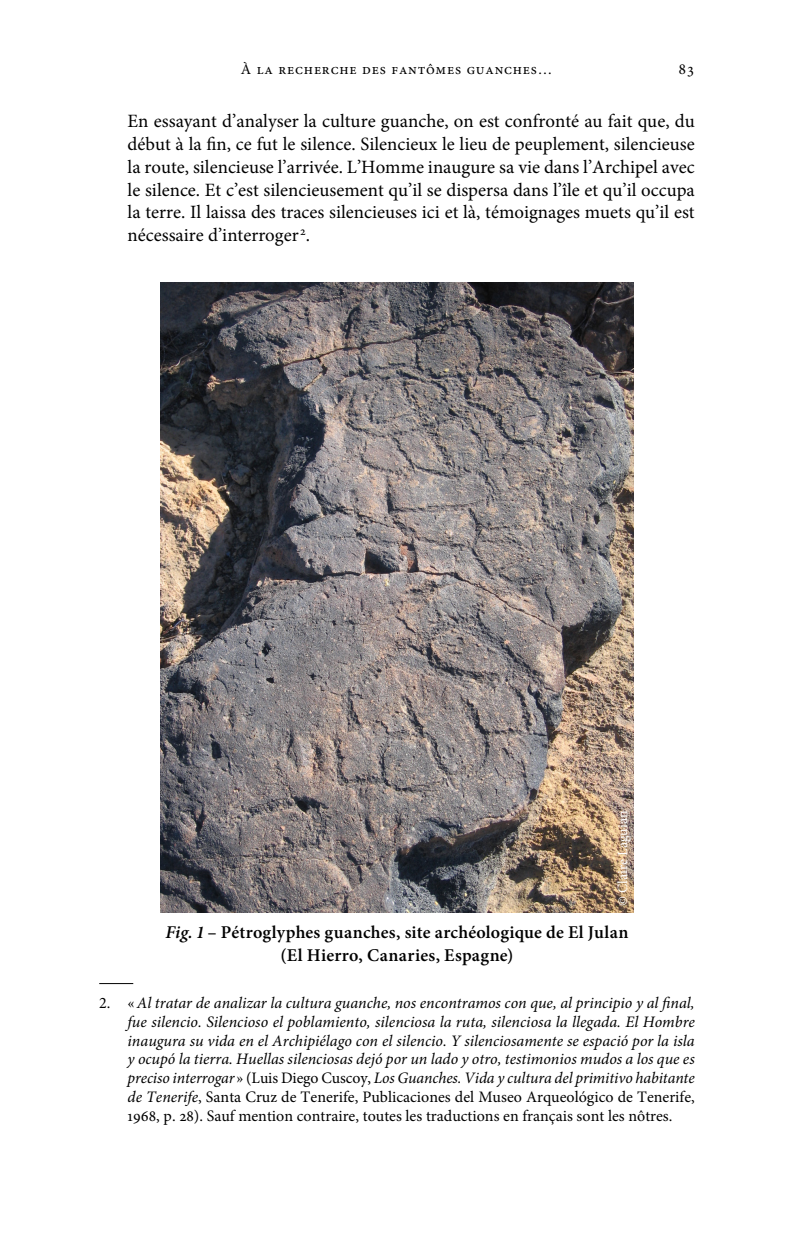
<style>
.page{position:relative;width:794px;height:1248px;background:#fff}
.page>*{position:absolute;margin:0;border:0;box-sizing:border-box;transform-origin:0 0}
.txt_Citation{font:18.8px/22.8px "Minion Pro";color:#000;text-align:justify}
.titre_figure{font:600 18px/23.6px "Minion Pro";letter-spacing:.015em;color:#000;text-align:center}
.txt_Note{font:italic 16px/18.8px "Minion Pro";letter-spacing:-.005em;color:#000;text-align:justify}
.paratxt_T_Courant{font:16px "Minion Pro";color:#000}
.paratxt_T_Courant-2{font:15px "Minion Pro";letter-spacing:.05em;color:#000}
.txt_credits{font:14px "Minion Pro";color:#fff}
.s1{font-style:italic}
.s2{font-style:normal}
</style>
<div class="page">
<hr style="left:99px;top:983px;width:34px;height:1px;background:#000">
<img style="left:161px;top:282px;width:472px;height:630px">
<p class="paratxt_T_Courant-2" style="left:241px;top:59px;width:313px">À la recherche des fantômes guanches…</p>
<p class="paratxt_T_Courant" style="left:678px;top:58px;width:18px">83</p>
<p class="txt_Citation" style="left:128px;top:110px;width:569px">En essayant d’analyser la culture guanche, on est confronté au fait que, du début à la fin, ce fut le silence. Silencieux le lieu de peuplement, silencieuse la route, silencieuse l’arrivée. L’Homme inaugure sa vie dans l’Archipel avec le silence. Et c’est silencieusement qu’il se dispersa dans l’île et qu’il occupa la terre. Il laissa des traces silencieuses ici et là, témoignages muets qu’il est nécessaire d’interroger <sup>2</sup>.</p>
<p class="txt_credits" style="left:613px;top:905px;width:97px;rotate:-90deg">© Claire Laguian</p>
<p class="titre_figure" style="left:165px;top:920px;width:464px"><span class="s1">Fig. 1</span> – Pétroglyphes guanches, site archéologique de El Julan (El Hierro, Canaries, Espagne)</p>
<p class="txt_Note" style="left:128px;top:993px;width:569px;text-indent:-28px"><span class="s2">2. «</span>Al tratar de analizar la cultura guanche, nos encontramos con que, al principio y al final, fue silencio. Silencioso el poblamiento, silenciosa la ruta, silenciosa la llegada. El Hombre inaugura su vida en el Archipiélago con el silencio. Y silenciosamente se espació por la isla y ocupó la tierra. Huellas silenciosas dejó por un lado y otro, testimonios mudos a los que es preciso interrogar <span class="s2">» (Luis Diego Cuscoy,</span> Los Guanches. Vida y cultura del primitivo habitante de Tenerife<span class="s2">, Santa Cruz de Tenerife, Publicaciones del Museo Arqueológico de Tenerife, 1968, p. 28). Sauf mention contraire, toutes les traductions en français sont les nôtres.</span></p>
</div>
